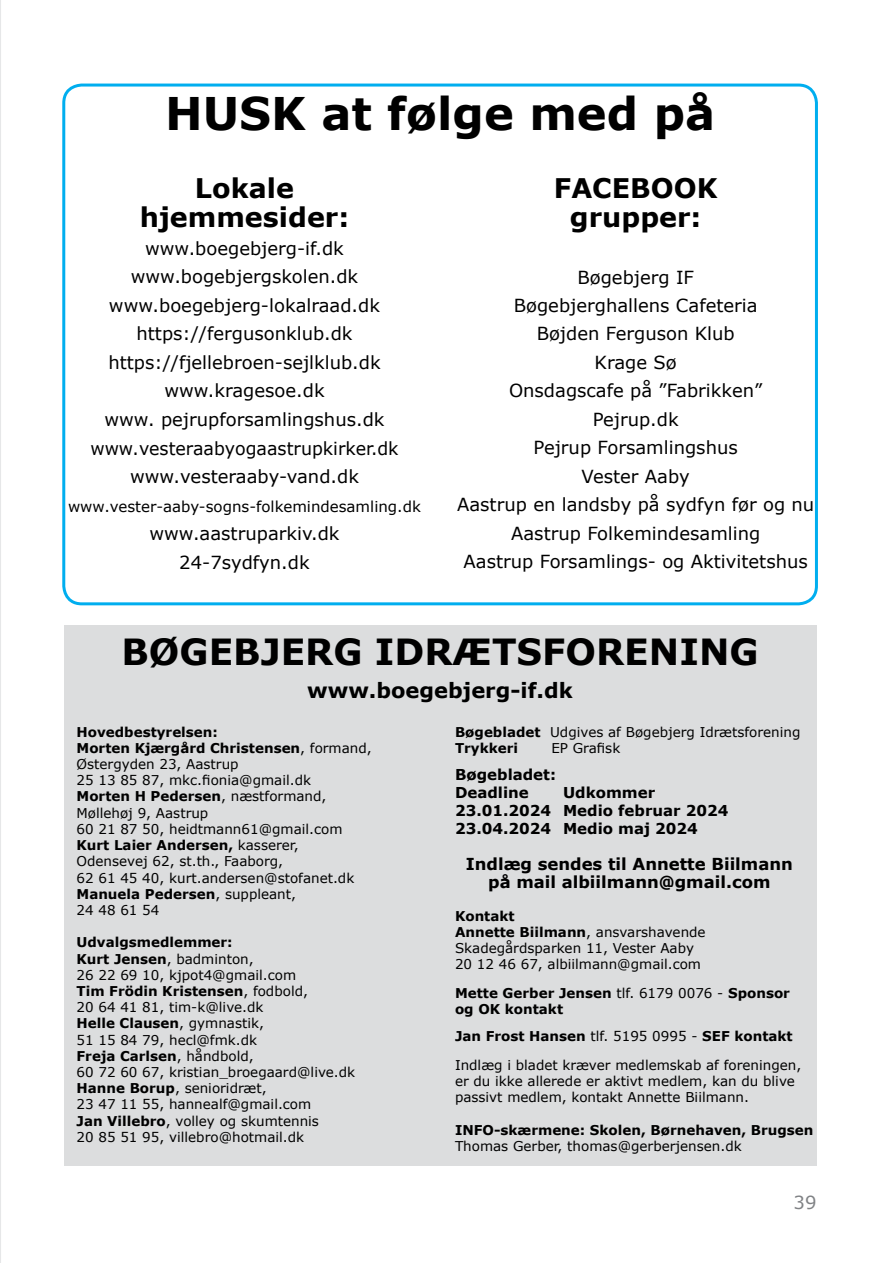
<style>
.page{position:relative;width:893px;height:1263px;background:#fff}
.page>*{position:absolute;margin:0;border:0;box-sizing:border-box;transform-origin:0 0}
.t1{font:700 45px "Verdana";color:#000}
.t2{font:700 36px "Verdana";color:#000}
.t3{font:700 27px/28.5px "Verdana";color:#000;text-align:center}
.t4{font:700 21px "Verdana";color:#000}
.t5{font:18px/28.5px "Verdana";color:#000;text-align:center}
.t6{font:18px "Verdana";color:#808285}
.t7{font:700 16.5px/18px "Verdana";color:#000;text-align:center}
.t8{font:700 15px/18px "Verdana";color:#000}
.t9{font:15px "Verdana";color:#000}
.t10{font:13.5px/16.2px "Verdana";color:#000}
.t11{font:700 13.5px/16.2px "Verdana";color:#000}
.s1{font-weight:700}
.s2{font-weight:400}
</style>
<div class="page">
<svg style="left:0;top:0;width:1px;height:1263px"></svg>
<div style="left:64px;top:625px;width:752px;height:540px;background:#dcddde"></div>
<div style="left:62px;top:84px;width:756px;height:521px;border:3px solid #00aeef;border-radius:18px"></div>
<h1 class="t1" style="left:165px;top:82px;width:552px">HUSK at følge med på</h1>
<h3 class="t3" style="left:140px;top:173px;width:211px">Lokale hjemmesider:</h3>
<p class="t5" style="left:90px;top:234px;width:310px">www.boegebjerg-if.dk www.bogebjergskolen.dk www.boegebjerg-lokalraad.dk https://fergusonklub.dk https://fjellebroen-sejlklub.dk www.kragesoe.dk<br>www. pejrupforsamlingshus.dk www.vesteraabyogaastrupkirker.dk www.vesteraaby-vand.dk</p>
<p class="t9" style="left:68px;top:496px;width:354px">www.vester-aaby-sogns-folkemindesamling.dk</p>
<h3 class="t5" style="left:149px;top:519px;width:192px">www.aastruparkiv.dk<br>24-7sydfyn.dk</h3>
<h3 class="t3" style="left:554px;top:173px;width:165px">FACEBOOK grupper:</h3>
<p class="t5" style="left:457px;top:262px;width:359px">Bøgebjerg IF<br>Bøgebjerghallens Cafeteria<br>Bøjden Ferguson Klub<br>Krage Sø<br>Onsdagscafe på ”Fabrikken”<br>Pejrup.dk<br>Pejrup Forsamlingshus<br>Vester Aaby<br>Aastrup en landsby på sydfyn før og nu<br>Aastrup Folkemindesamling<br>Aastrup Forsamlings- og Aktivitetshus</p>
<h2 class="t2" style="left:121px;top:627px;width:639px">BØGEBJERG IDRÆTSFORENING</h2>
<h3 class="t4" style="left:307px;top:676px;width:267px">www.boegebjerg-if.dk</h3>
<p class="t10" style="left:455px;top:723px;width:347px"><span class="s1">Bøgebladet</span> Udgives af Bøgebjerg Idrætsforening<br><span class="s1">Trykkeri</span></p>
<p class="t10" style="left:77px;top:723px;width:297px"><span class="s1">Hovedbestyrelsen:<br>Morten Kjærgård Christensen</span>, formand,<br>Østergyden 23, Aastrup<br>25 13 85 87, mkc.fionia@gmail.dk<br><span class="s1">Morten H Pedersen</span>, næstformand,<br>Møllehøj 9, Aastrup<br>60 21 87 50, heidtmann61@gmail.com<br><span class="s1">Kurt Laier Andersen,</span> kasserer,<br>Odensevej 62, st.th., Faaborg,<br>62 61 45 40, kurt.andersen@stofanet.dk<br><span class="s1">Manuela Pedersen</span>, suppleant,<br>24 48 61 54</p>
<p class="t10" style="left:77px;top:934px;width:280px"><span class="s1">Udvalgsmedlemmer:<br>Kurt Jensen</span>, badminton,<br>26 22 69 10, kjpot4@gmail.com<br><span class="s1">Tim Frödin Kristensen</span>, fodbold,<br>20 64 41 81, tim-k@live.dk<br><span class="s1">Helle Clausen</span>, gymnastik,<br>51 15 84 79, hecl@fmk.dk<br><span class="s1">Freja Carlsen</span>, håndbold,<br>60 72 60 67, kristian_broegaard@live.dk<br><span class="s1">Hanne Borup</span>, senioridræt,<br>23 47 11 55, hannealf@gmail.com<br><span class="s1">Jan Villebro</span>, volley og skumtennis<br>20 85 51 95, villebro@hotmail.dk</p>
<p class="t10" style="left:551px;top:740px;width:70px">EP Grafisk</p>
<p class="t8" style="left:455px;top:765px;width:103px">Bøgebladet:<br>Deadline</p>
<p class="t8" style="left:455px;top:783px;width:275px;text-indent:108px">Udkommer<br>23.01.2024 Medio februar 2024<br>23.04.2024 Medio maj 2024</p>
<p class="t7" style="left:466px;top:854px;width:329px">Indlæg sendes til Annette Biilmann på mail albiilmann@gmail.com</p>
<p class="t10" style="left:455px;top:907px;width:252px"><span class="s1">Kontakt<br>Annette Biilmann</span>, ansvarshavende<br>Skadegårdsparken 11, Vester Aaby<br>20 12 46 67, albiilmann@gmail.com</p>
<p class="t11" style="left:455px;top:985px;width:336px">Mette Gerber Jensen <span class="s2">tlf. 6179 0076 -</span> Sponsor og OK kontakt</p>
<p class="t10" style="left:455px;top:1022px;width:348px;line-height:28.8px"><span class="s1">Jan Frost Hansen</span> tlf. 5195 0995 - <span class="s1">SEF kontakt<br></span>Indlæg i bladet kræver medlemskab af foreningen,</p>
<p class="t10" style="left:455px;top:1073px;width:341px">er du ikke allerede er aktivt medlem, kan du blive passivt medlem, kontakt Annette Biilmann.</p>
<p class="t11" style="left:455px;top:1121px;width:360px">INFO-skærmene: Skolen, Børnehaven, Brugsen</p>
<p class="t10" style="left:455px;top:1138px;width:288px">Thomas Gerber, thomas@gerberjensen.dk</p>
<h3 class="t6" style="left:793px;top:1190px;width:24px">39</h3>
</div>
